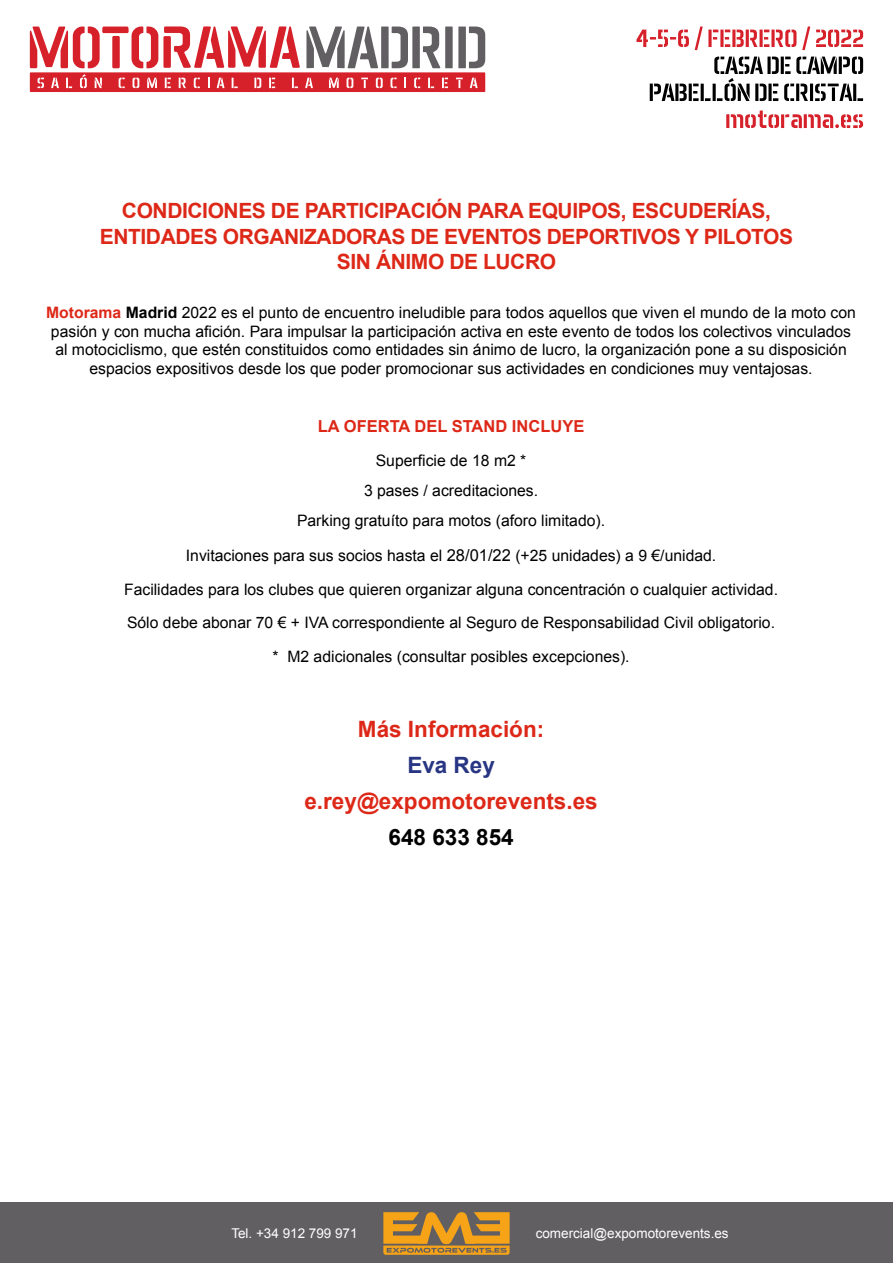
<style>
.page{position:relative;width:893px;height:1263px;background:#fff}
.page>*{position:absolute;margin:0;border:0;box-sizing:border-box;transform-origin:0 0}
.t1{font:700 22.5px "Arial";color:#dd2818}
.t2{font:700 22.5px "Arial";color:#000}
.t3{font:700 22.5px "Arial";color:#283583}
.t4{font:700 21px/25.5px "Arial";letter-spacing:-.02em;color:#dd2818;text-align:center}
.t5{font:700 16.5px "Arial";color:#dd2818}
.t6{font:15.75px/18.9px "Arial";color:#000;text-align:center}
.t7{font:13.5px "Arial";color:#fff}
.s1{font-weight:700;color:#dd2818}
.s2{font-weight:700}
.s3{font-size:16.5px}
</style>
<div class="page">
<div style="left:0;top:1202px;width:893px;height:61px;background:#625f62"></div>
<svg style="left:383px;top:1212px;width:127px;height:43px"></svg>
<div style="left:30px;top:72px;width:455px;height:20px;background:#d6202a"></div>
<svg style="left:30px;top:26px;width:270px;height:42px"></svg>
<svg style="left:306px;top:27px;width:134px;height:41px"></svg>
<div style="left:445px;top:27px;width:8px;height:41px;background:#625f62"></div>
<svg style="left:458px;top:27px;width:27px;height:41px"></svg>
<svg style="left:38px;top:78px;width:6px;height:10px"></svg>
<svg style="left:51px;top:78px;width:8px;height:10px"></svg>
<svg style="left:66px;top:78px;width:6px;height:10px"></svg>
<svg style="left:80px;top:74px;width:7px;height:14px"></svg>
<svg style="left:95px;top:78px;width:7px;height:10px"></svg>
<svg style="left:119px;top:78px;width:6px;height:10px"></svg>
<svg style="left:133px;top:78px;width:6px;height:10px"></svg>
<svg style="left:147px;top:78px;width:10px;height:10px"></svg>
<svg style="left:165px;top:78px;width:6px;height:10px"></svg>
<svg style="left:179px;top:78px;width:7px;height:10px"></svg>
<svg style="left:194px;top:78px;width:6px;height:10px"></svg>
<svg style="left:208px;top:78px;width:2px;height:10px"></svg>
<svg style="left:217px;top:78px;width:8px;height:10px"></svg>
<svg style="left:232px;top:78px;width:6px;height:10px"></svg>
<svg style="left:254px;top:78px;width:7px;height:10px"></svg>
<svg style="left:269px;top:78px;width:6px;height:10px"></svg>
<svg style="left:292px;top:78px;width:6px;height:10px"></svg>
<svg style="left:305px;top:78px;width:8px;height:10px"></svg>
<svg style="left:329px;top:78px;width:10px;height:10px"></svg>
<svg style="left:347px;top:78px;width:6px;height:10px"></svg>
<svg style="left:361px;top:78px;width:7px;height:10px"></svg>
<svg style="left:376px;top:78px;width:7px;height:10px"></svg>
<svg style="left:390px;top:78px;width:7px;height:10px"></svg>
<svg style="left:404px;top:78px;width:2px;height:10px"></svg>
<svg style="left:414px;top:78px;width:6px;height:10px"></svg>
<svg style="left:428px;top:78px;width:6px;height:10px"></svg>
<svg style="left:442px;top:78px;width:6px;height:10px"></svg>
<svg style="left:456px;top:78px;width:7px;height:10px"></svg>
<svg style="left:470px;top:78px;width:8px;height:10px"></svg>
<svg style="left:726px;top:110px;width:137px;height:18px"></svg>
<svg style="left:650px;top:57px;width:213px;height:44px"></svg>
<svg style="left:636px;top:26px;width:227px;height:24px"></svg>
<h2 class="t4" style="left:100px;top:199px;width:695px">CONDICIONES DE PARTICIPACIÓN PARA EQUIPOS, ESCUDERÍAS,<br>ENTIDADES ORGANIZADORAS DE EVENTOS DEPORTIVOS Y PILOTOS<br>SIN ÁNIMO DE LUCRO</h2>
<p class="t6" style="left:46px;top:303px;width:811px"><span class="s1">Motorama</span> <span class="s2">Madrid</span> 2022 es el punto de encuentro ineludible para todos aquellos que viven el mundo de la moto con pasión y con mucha afición. Para impulsar la participación activa en este evento de todos los colectivos vinculados al motociclismo, que estén constituidos como entidades sin ánimo de lucro, la organización pone a su disposición espacios expositivos desde los que poder promocionar sus actividades en condiciones muy ventajosas.</p>
<p class="t5" style="left:318px;top:415px;width:268px">LA OFERTA DEL STAND INCLUYE</p>
<p class="t6" style="left:297px;top:445px;width:310px;line-height:30px">Superficie de 18 m2 *<br>3 pases / acreditaciones.<br>Parking gratuíto para motos (aforo limitado).</p>
<p class="t6" style="left:124px;top:538px;width:655px;line-height:33.9px">Invitaciones para sus socios hasta el <span class="s3">28/01/22</span> (+25 unidades) a 9 €/unidad.<br>Facilidades para los clubes que quieren organizar alguna concentración o cualquier actividad.<br>Sólo debe abonar 70 € + IVA correspondiente al Seguro de Responsabilidad Civil obligatorio. * M2 adicionales (consultar posibles excepciones).</p>
<h1 class="t1" style="left:358px;top:714px;width:188px">Más Información:</h1>
<h1 class="t3" style="left:407px;top:750px;width:89px">Eva Rey</h1>
<h1 class="t1" style="left:304px;top:786px;width:295px">e.rey@expomotorevents.es</h1>
<h1 class="t2" style="left:389px;top:822px;width:127px">648 633 854</h1>
<p class="t7" style="left:231px;top:1224px;width:128px">Tel. +34 912 799 971</p>
<p class="t7" style="left:536px;top:1224px;width:195px">comercial@expomotorevents.es</p>
</div>
